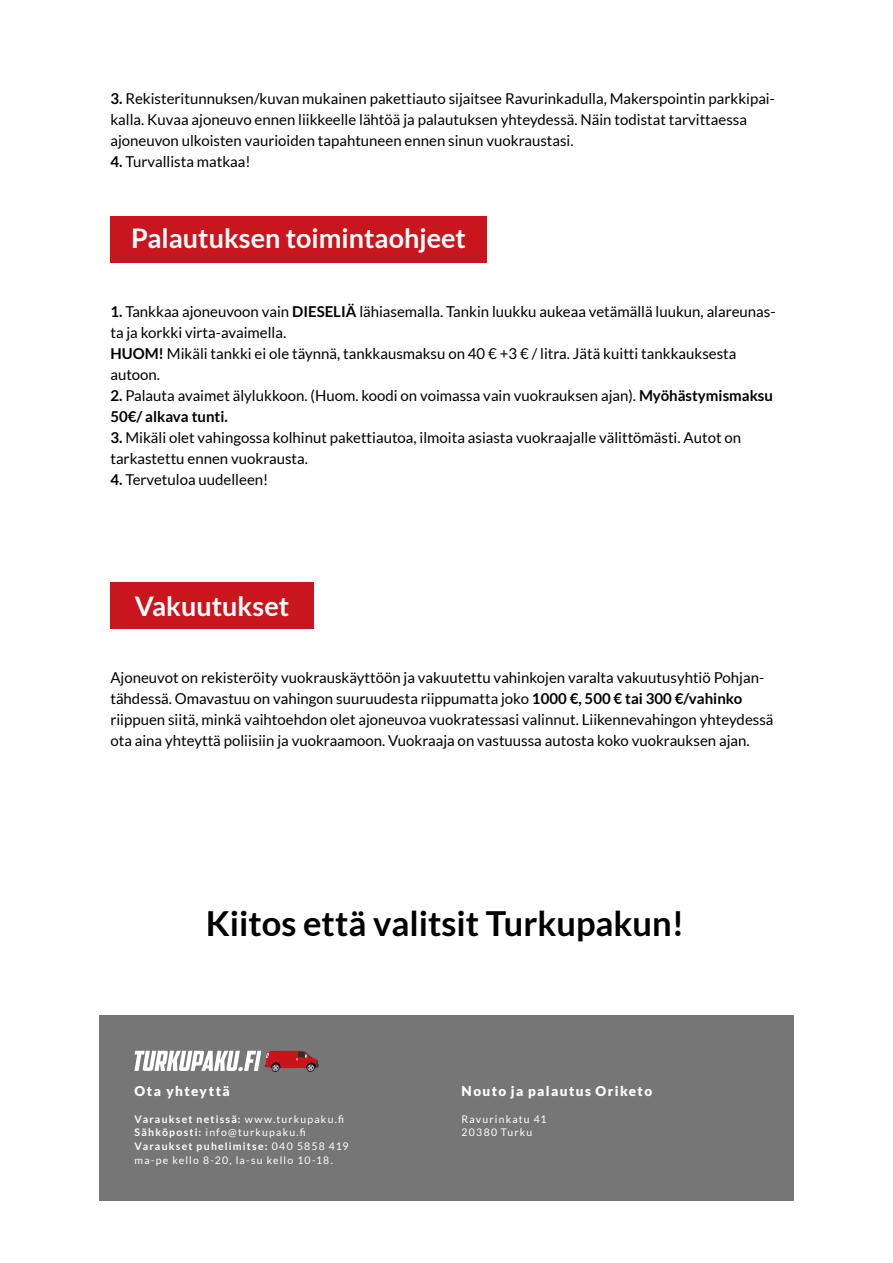
<style>
.page{position:relative;width:893px;height:1263px;background:#fff}
.page>*{position:absolute;margin:0;border:0;box-sizing:border-box;transform-origin:0 0}
.t1{font:700 34.5px "Lato";color:#000}
.t2{font:700 27px "Lato";color:#fff}
.t3{font:15px/21px "Lato";color:#000}
.t4{font:900 13.5px "Lato";letter-spacing:.1em;color:#fff}
.t5{font:10.5px/13.5px "Lato";letter-spacing:.11em;color:#fff}
.s1{font-weight:700}
</style>
<div class="page">
<div style="left:110px;top:217px;width:377px;height:46px;background:#c9151d"></div>
<div style="left:110px;top:583px;width:204px;height:46px;background:#c9151d"></div>
<div style="left:99px;top:1015px;width:695px;height:186px;background:#767676"></div>
<svg style="left:134px;top:1050px;width:185px;height:21px"></svg>
<p class="t3" style="left:110px;top:88px;width:666px"><span class="s1">3.</span> Rekisteritunnuksen/kuvan mukainen pakettiauto sijaitsee Ravurinkadulla, Makerspointin parkkipai&shy;kalla. Kuvaa ajoneuvo ennen liikkeelle lähtöä ja palautuksen yhteydessä. Näin todistat tarvittaessa ajoneuvon ulkoisten vaurioiden tapahtuneen ennen sinun vuokraustasi.</p>
<p class="t3" style="left:110px;top:151px;width:142px"><span class="s1">4.</span> Turvallista matkaa!</p>
<h2 class="t2" style="left:131px;top:223px;width:336px">Palautuksen toimintaohjeet</h2>
<p class="t3" style="left:110px;top:300px;width:667px"><span class="s1">1.</span> Tankkaa ajoneuvoon vain <span class="s1">DIESELIÄ</span> lähiasemalla. Tankin luukku aukeaa vetämällä luukun, alareunas&shy;ta ja korkki virta-avaimella.<br><span class="s1">HUOM!</span> Mikäli tankki ei ole täynnä, tankkausmaksu on 40 € +3 € / litra. Jätä kuitti tankkauksesta autoon.</p>
<p class="t3" style="left:110px;top:384px;width:664px"><span class="s1">2.</span> Palauta avaimet älylukkoon. (Huom. koodi on voimassa vain vuokrauksen ajan). <span class="s1">Myöhästymismaksu<br>50€/ alkava tunti.</span></p>
<p class="t3" style="left:110px;top:426px;width:632px"><span class="s1">3.</span> Mikäli olet vahingossa kolhinut pakettiautoa, ilmoita asiasta vuokraajalle välittömästi. Autot on tarkastettu ennen vuokrausta.</p>
<p class="t3" style="left:110px;top:468px;width:159px"><span class="s1">4.</span> Tervetuloa uudelleen!</p>
<h2 class="t2" style="left:135px;top:590px;width:156px">Vakuutukset</h2>
<p class="t3" style="left:110px;top:667px;width:665px">Ajoneuvot on rekisteröity vuokrauskäyttöön ja vakuutettu vahinkojen varalta vakuutusyhtiö Pohjan&shy;tähdessä. Omavastuu on vahingon suuruudesta riippumatta joko <span class="s1">1000 €, 500 € tai 300 €/vahinko </span>riippuen siitä, minkä vaihtoehdon olet ajoneuvoa vuokratessasi valinnut. Liikennevahingon yhteydessä ota aina yhteyttä poliisiin ja vuokraamoon. Vuokraaja on vastuussa autosta koko vuokrauksen ajan.</p>
<h1 class="t1" style="left:206px;top:904px;width:480px">Kiitos että valitsit Turkupakun!</h1>
<p class="t4" style="left:135px;top:1083px;width:97px">Ota yhteyttä</p>
<p class="t5" style="left:135px;top:1112px;width:215px"><span class="s1">Varaukset netissä:</span> www.turkupaku.fi <span class="s1">Sähköposti:</span> info@turkupaku.fi <span class="s1">Varaukset puhelimitse:</span> 040 5858 419 ma-pe kello 8-20, la-su kello 10-18.</p>
<p class="t4" style="left:462px;top:1083px;width:192px">Nouto ja palautus Oriketo</p>
<p class="t5" style="left:462px;top:1112px;width:86px">Ravurinkatu 41<br>20380 Turku</p>
</div>
